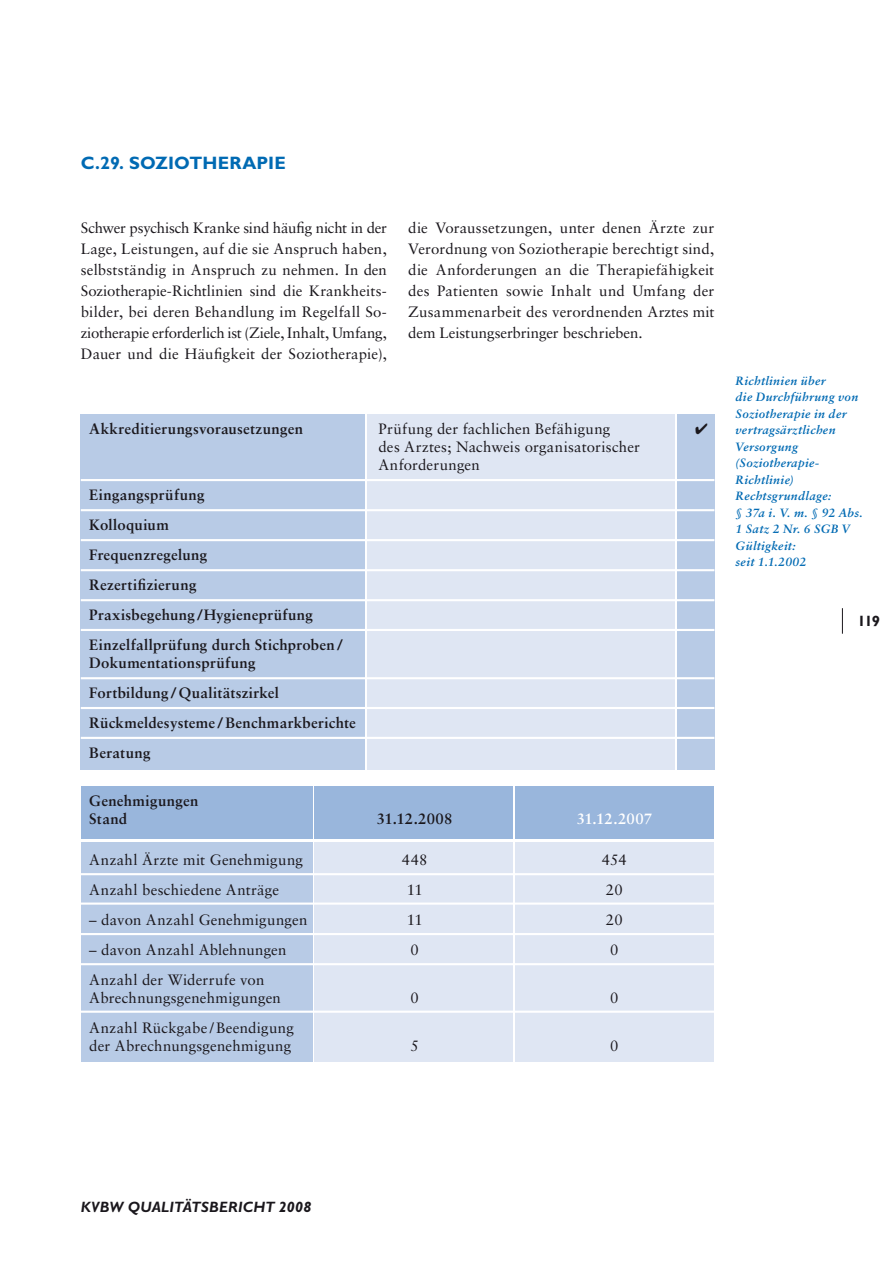
<style>
.page{position:relative;width:893px;height:1263px;background:#fff}
.page>*{position:absolute;margin:0;border:0;box-sizing:border-box;transform-origin:0 0}
.t1{font:700 18px "Gill Sans";letter-spacing:.005em;color:#006ab3}
.t2{font:15px/21px "Sabon";letter-spacing:.01em;color:#1a171c}
.t3{font:700 15px/30px "Sabon";letter-spacing:.02em;color:#1a171c}
.t4{font:15px "Sabon";letter-spacing:.03em;color:#1a171c}
.t5{font:italic 700 15px "Gill Sans";letter-spacing:.015em;color:#1a171c}
.t6{font:700 15px "Sabon";letter-spacing:.005em;color:#fff}
.t7{font:700 15px "Gill Sans";color:#1a171c}
.t8{font:italic 700 12px/16.5px "Sabon";letter-spacing:.025em;color:#006ab3}
</style>
<div class="page">
<svg style="left:842px;top:608px;width:1px;height:26px"></svg>
<div style="left:81px;top:786px;width:231px;height:52px;background:#99b6dc"></div>
<div style="left:314px;top:786px;width:199px;height:52px;background:#99b6dc"></div>
<div style="left:515px;top:786px;width:199px;height:52px;background:#99b6dc"></div>
<div style="left:81px;top:842px;width:231px;height:219px;background:#b8cbe6"></div>
<div style="left:314px;top:842px;width:199px;height:219px;background:#dfe6f3"></div>
<div style="left:515px;top:842px;width:199px;height:219px;background:#dfe6f3"></div>
<hr style="left:81px;top:873px;width:633px;height:2px;background:#fff">
<hr style="left:81px;top:902px;width:633px;height:3px;background:#fff">
<hr style="left:81px;top:933px;width:633px;height:2px;background:#fff">
<hr style="left:81px;top:963px;width:633px;height:2px;background:#fff">
<hr style="left:81px;top:1010px;width:633px;height:3px;background:#fff">
<div style="left:367px;top:414px;width:308px;height:355px;background:#dfe6f3"></div>
<div style="left:81px;top:414px;width:284px;height:355px;background:#b8cbe6"></div>
<div style="left:677px;top:414px;width:37px;height:355px;background:#b8cbe6"></div>
<hr style="left:81px;top:479px;width:633px;height:2px;background:#fff">
<hr style="left:81px;top:509px;width:633px;height:2px;background:#fff">
<hr style="left:81px;top:629px;width:633px;height:2px;background:#fff">
<hr style="left:81px;top:569px;width:633px;height:2px;background:#fff">
<hr style="left:81px;top:599px;width:633px;height:2px;background:#fff">
<hr style="left:81px;top:677px;width:633px;height:2px;background:#fff">
<hr style="left:81px;top:539px;width:633px;height:2px;background:#fff">
<hr style="left:81px;top:707px;width:633px;height:2px;background:#fff">
<hr style="left:81px;top:737px;width:633px;height:2px;background:#fff">
<p class="t1" style="left:81px;top:152px;width:206px">C.29. SOZI OTHERAPI E</p>
<p class="t2" style="left:81px;top:217px;width:308px;text-align:justify">Schwer psychisch Kranke sind häufig nicht in der Lage, Leistungen, auf die sie Anspruch haben, selbstständig in Anspruch zu nehmen. In den Soziotherapie-Richtlinien sind die Krankheits&shy;bilder, bei deren Behandlung im Regelfall So&shy;ziotherapie erforderlich ist (Ziele, Inhalt, Umfang, Dauer und die Häufigkeit der Soziotherapie),</p>
<p class="t2" style="left:408px;top:217px;width:308px;text-align:justify">die Voraussetzungen, unter denen Ärzte zur Verordnung von Soziotherapie berechtigt sind, die Anforderungen an die Therapiefähigkeit des Patienten sowie Inhalt und Umfang der Zusammenarbeit des verordnenden Arztes mit dem Leistungserbringer beschrieben.</p>
<p class="t3" style="left:89px;top:414px;width:215px">Akkreditierungsvorausetzungen</p>
<p class="t2" style="left:378px;top:418px;width:234px">Prüfung der fachlichen Befähigung</p>
<p class="t2" style="left:378px;top:438px;width:263px;line-height:18px">des Arztes; Nachweis organisatorischer<br>Anforderungen</p>
<p class="t3" style="left:89px;top:480px;width:255px">Eingangsprüfung<br>Kolloquium<br>Frequenzregelung<br>Rezertifizierung<br>Praxisbegehung /Hygieneprüfung<br>Einzelfallprüfung durch Stichproben /</p>
<p class="t3" style="left:89px;top:648px;width:268px">Dokumentationsprüfung<br>Fortbildung / Qualitätszirkel<br>Rückmeldesysteme /Benchmarkberichte<br>Beratung</p>
<p class="t3" style="left:89px;top:791px;width:111px;line-height:18px">Genehmigungen<br>Stand</p>
<p class="t3" style="left:377px;top:803px;width:77px">31.12.2008</p>
<p class="t6" style="left:577px;top:809px;width:77px">31.12.2007</p>
<p class="t4" style="left:89px;top:850px;width:215px">Anzahl Ärzte mit Genehmigung</p>
<p class="t2" style="left:402px;top:849px;width:27px">448</p>
<p class="t2" style="left:602px;top:849px;width:26px">454</p>
<p class="t2" style="left:89px;top:879px;width:191px">Anzahl beschiedene Anträge</p>
<p class="t2" style="left:407px;top:879px;width:18px">11</p>
<p class="t2" style="left:606px;top:879px;width:18px">20</p>
<p class="t2" style="left:89px;top:909px;width:220px">– davon Anzahl Genehmigungen</p>
<p class="t2" style="left:407px;top:909px;width:18px">11</p>
<p class="t2" style="left:606px;top:909px;width:18px">20</p>
<p class="t2" style="left:89px;top:939px;width:199px">– davon Anzahl Ablehnungen</p>
<p class="t2" style="left:411px;top:939px;width:10px">0</p>
<p class="t2" style="left:610px;top:939px;width:10px">0</p>
<p class="t2" style="left:89px;top:970px;width:193px;line-height:18px">Anzahl der Widerrufe von<br>Abrechnungsgenehmigungen</p>
<p class="t2" style="left:411px;top:987px;width:10px">0</p>
<p class="t2" style="left:610px;top:987px;width:10px">0</p>
<p class="t2" style="left:89px;top:1018px;width:206px;line-height:18px">Anzahl Rückgabe /Beendigung der Abrechnungsgenehmigung</p>
<p class="t2" style="left:411px;top:1035px;width:10px">5</p>
<p class="t2" style="left:610px;top:1035px;width:10px">0</p>
<p class="t8" style="left:736px;top:372px;width:129px">Richtlinien über<br>die Durchführung von<br>Soziotherapie in der vertragsärztlichen<br>Versorgung (Soziotherapie-<br>Richtlinie)<br>Rechtsgrundlage:<br>§ 37a i. V. m. § 92 Abs.<br>1 Satz 2 Nr. 6 SGB V<br>Gültigkeit:<br>seit 1.1.2002</p>
<p class="t7" style="left:858px;top:612px;width:24px">119</p>
<p class="t5" style="left:81px;top:1198px;width:232px">KVBW QUALITÄTSBERICHT 2008</p>
</div>
